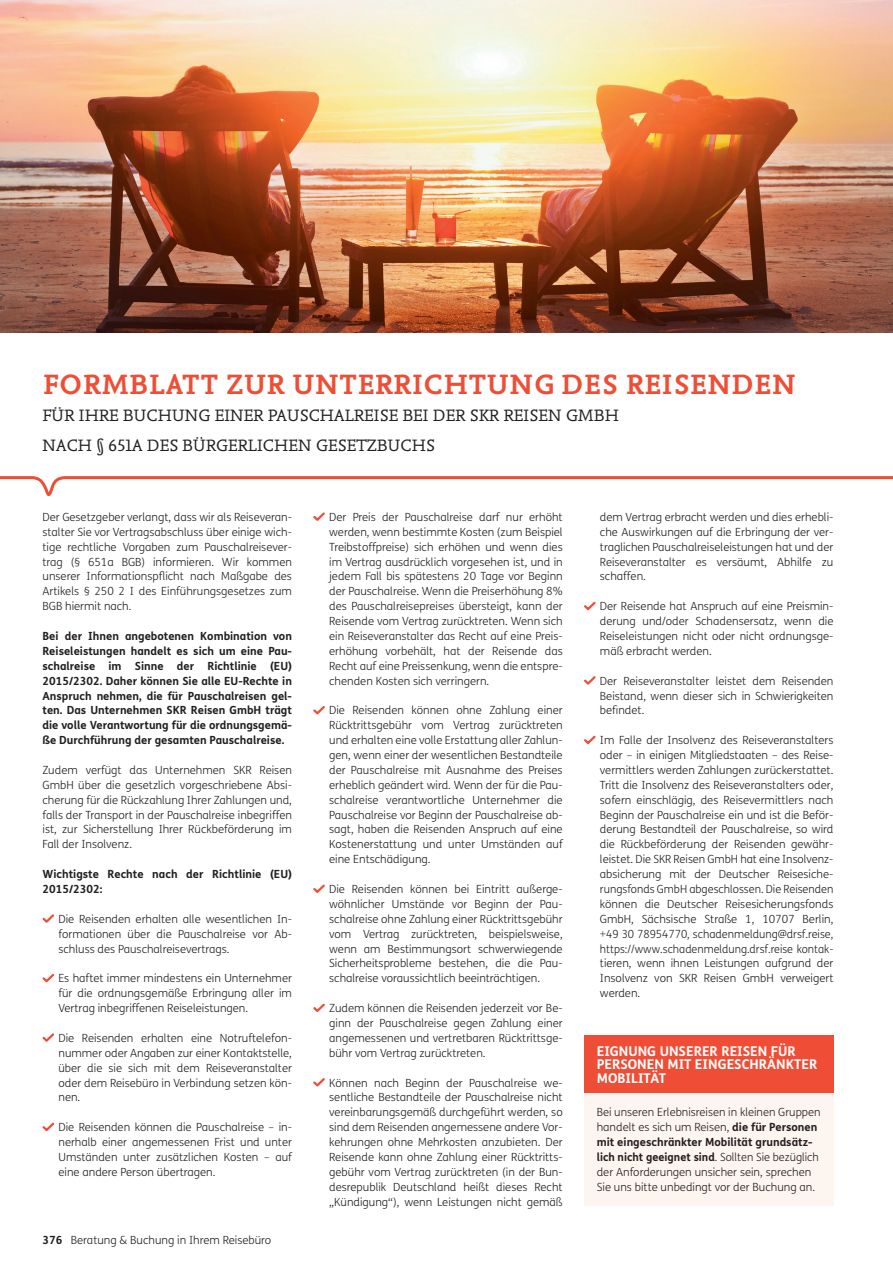
<style>
.page{position:relative;width:893px;height:1263px;background:#fff}
.page>*{position:absolute;margin:0;border:0;box-sizing:border-box;transform-origin:0 0}
.FS_Me_7_5_3_5_light{font:700 29.25px "Nexus Mix Pro";letter-spacing:.01em;color:#ef4d35}
.FS_Me_7_5_3_5_light-2{font:17.25px "Nexus Mix Pro";letter-spacing:.01em;color:#231f20}
.Reiseleiterkasten_Head{font:700 13.5px "FS Me";color:#fff}
.FS_Me_7_5_3_5_light-3{font:300 11.25px/14.9px "FS Me";color:#231f20;text-align:justify}
.FS_Me_7_5_3_5_light-4{font:700 11.25px/14.9px "FS Me";color:#231f20;text-align:justify}
.s1{font-weight:700}
</style>
<div class="page">
<svg style="left:42px;top:914px;width:13px;height:9px"></svg>
<svg style="left:42px;top:974px;width:12px;height:9px"></svg>
<svg style="left:42px;top:1033px;width:13px;height:9px"></svg>
<svg style="left:42px;top:1122px;width:13px;height:10px"></svg>
<svg style="left:313px;top:512px;width:12px;height:9px"></svg>
<svg style="left:313px;top:706px;width:12px;height:9px"></svg>
<svg style="left:313px;top:884px;width:12px;height:9px"></svg>
<svg style="left:313px;top:1003px;width:12px;height:9px"></svg>
<svg style="left:313px;top:1078px;width:12px;height:9px"></svg>
<img style="left:0;top:0;width:893px;height:332px">
<svg style="left:0;top:476px;width:893px;height:20px"></svg>
<div style="left:584px;top:1059px;width:249px;height:147px;background:#fdf5f0"></div>
<div style="left:584px;top:1035px;width:249px;height:58px;background:#ef4d35"></div>
<svg style="left:584px;top:601px;width:12px;height:10px"></svg>
<svg style="left:584px;top:676px;width:12px;height:9px"></svg>
<svg style="left:584px;top:735px;width:12px;height:10px"></svg>
<p class="FS_Me_7_5_3_5_light" style="left:43px;top:362px;width:755px">FORMBLATT ZUR UNTERRICHTUNG DES REISENDEN</p>
<p class="FS_Me_7_5_3_5_light-2" style="left:43px;top:403px;width:578px">FÜR IHRE BUCHUNG EINER PAUSCHALREISE BEI DER SKR REISEN GMBH</p>
<p class="FS_Me_7_5_3_5_light-2" style="left:43px;top:432px;width:394px">NACH § 651A DES BÜRGERLICHEN GESETZBUCHS</p>
<p class="FS_Me_7_5_3_5_light-3" style="left:43px;top:509px;width:251px">Der Gesetzgeber verlangt, dass wir als Reiseveran&shy;stalter Sie vor Vertragsabschluss über einige wich&shy;tige rechtliche Vorgaben zum Pauschalreisever&shy;trag (§ 651a BGB) informieren. Wir kommen unserer Informationspflicht nach Maßgabe des Artikels § 250 2 I des Einführungsgesetzes zum BGB hiermit nach.</p>
<p class="FS_Me_7_5_3_5_light-4" style="left:43px;top:628px;width:251px">Bei der Ihnen angebotenen Kombination von Reiseleistungen handelt es sich um eine Pau&shy;schalreise im Sinne der Richtlinie (EU)<br>2015/2302. Daher können Sie alle EU-Rechte in Anspruch nehmen, die für Pauschalreisen gel&shy;ten. Das Unternehmen SKR Reisen GmbH trägt die volle Verantwortung für die ordnungsgemä&shy;ße Durchführung der gesamten Pauschalreise.</p>
<p class="FS_Me_7_5_3_5_light-3" style="left:43px;top:762px;width:251px">Zudem verfügt das Unternehmen SKR Reisen GmbH über die gesetzlich vorgeschriebene Absi&shy;cherung für die Rückzahlung Ihrer Zahlungen und, falls der Transport in der Pauschalreise inbegriffen ist, zur Sicherstellung Ihrer Rückbeförderung im Fall der Insolvenz.</p>
<p class="FS_Me_7_5_3_5_light-4" style="left:43px;top:866px;width:251px">Wichtigste Rechte nach der Richtlinie (EU)<br>2015/2302:</p>
<p class="FS_Me_7_5_3_5_light-3" style="left:58px;top:911px;width:235px">Die Reisenden erhalten alle wesentlichen In&shy;formationen über die Pauschalreise vor Ab&shy;schluss des Pauschalreisevertrags.</p>
<p class="FS_Me_7_5_3_5_light-3" style="left:58px;top:971px;width:235px">Es haftet immer mindestens ein Unternehmer für die ordnungsgemäße Erbringung aller im Vertrag inbegriffenen Reiseleistungen.</p>
<p class="FS_Me_7_5_3_5_light-3" style="left:58px;top:1030px;width:235px">Die Reisenden erhalten eine Notruftelefon&shy;nummer oder Angaben zur einer Kontaktstelle, über die sie sich mit dem Reiseveranstalter oder dem Reisebüro in Verbindung setzen kön&shy;nen.</p>
<p class="FS_Me_7_5_3_5_light-3" style="left:58px;top:1119px;width:235px">Die Reisenden können die Pauschalreise – in&shy;nerhalb einer angemessenen Frist und unter Umständen unter zusätzlichen Kosten – auf eine andere Person übertragen.</p>
<p class="FS_Me_7_5_3_5_light-3" style="left:43px;top:1232px;width:230px"><span class="s1">376</span> Beratung &amp; Buchung in Ihrem Reisebüro</p>
<p class="FS_Me_7_5_3_5_light-3" style="left:329px;top:509px;width:235px">Der Preis der Pauschalreise darf nur erhöht werden, wenn bestimmte Kosten (zum Beispiel Treibstoffpreise) sich erhöhen und wenn dies im Vertrag ausdrücklich vorgesehen ist, und in jedem Fall bis spätestens 20 Tage vor Beginn der Pauschalreise. Wenn die Preiserhöhung 8% des Pauschalreisepreises übersteigt, kann der Reisende vom Vertrag zurücktreten. Wenn sich ein Reiseveranstalter das Recht auf eine Preis&shy;erhöhung vorbehält, hat der Reisende das Recht auf eine Preissenkung, wenn die entspre&shy;chenden Kosten sich verringern.</p>
<p class="FS_Me_7_5_3_5_light-3" style="left:329px;top:703px;width:235px">Die Reisenden können ohne Zahlung einer Rücktrittsgebühr vom Vertrag zurücktreten und erhalten eine volle Erstattung aller Zahlun&shy;gen, wenn einer der wesentlichen Bestandteile der Pauschalreise mit Ausnahme des Preises erheblich geändert wird. Wenn der für die Pau&shy;schalreise verantwortliche Unternehmer die Pauschalreise vor Beginn der Pauschalreise ab&shy;sagt, haben die Reisenden Anspruch auf eine Kostenerstattung und unter Umständen auf eine Entschädigung.</p>
<p class="FS_Me_7_5_3_5_light-3" style="left:329px;top:881px;width:235px">Die Reisenden können bei Eintritt außerge&shy;wöhnlicher Umstände vor Beginn der Pau&shy;schalreise ohne Zahlung einer Rücktrittsgebühr vom Vertrag zurücktreten, beispielsweise, wenn am Bestimmungsort schwerwiegende Sicherheitsprobleme bestehen, die die Pau&shy;schalreise voraussichtlich beeinträchtigen.</p>
<p class="FS_Me_7_5_3_5_light-3" style="left:329px;top:1000px;width:235px">Zudem können die Reisenden jederzeit vor Be&shy;ginn der Pauschalreise gegen Zahlung einer angemessenen und vertretbaren Rücktrittsge&shy;bühr vom Vertrag zurücktreten.</p>
<p class="FS_Me_7_5_3_5_light-3" style="left:329px;top:1075px;width:235px">Können nach Beginn der Pauschalreise we&shy;sentliche Bestandteile der Pauschalreise nicht vereinbarungsgemäß durchgeführt werden, so sind dem Reisenden angemessene andere Vor&shy;kehrungen ohne Mehrkosten anzubieten. Der Reisende kann ohne Zahlung einer Rücktritts&shy;gebühr vom Vertrag zurücktreten (in der Bun&shy;desrepublik Deutschland heißt dieses Recht „Kündigung“), wenn Leistungen nicht gemäß</p>
<p class="FS_Me_7_5_3_5_light-3" style="left:600px;top:509px;width:235px">dem Vertrag erbracht werden und dies erhebli&shy;che Auswirkungen auf die Erbringung der ver&shy;traglichen Pauschalreiseleistungen hat und der Reiseveranstalter es versäumt, Abhilfe zu schaffen.</p>
<p class="FS_Me_7_5_3_5_light-3" style="left:600px;top:598px;width:235px">Der Reisende hat Anspruch auf eine Preismin&shy;derung und/oder Schadensersatz, wenn die Reiseleistungen nicht oder nicht ordnungsge&shy;mäß erbracht werden.</p>
<p class="FS_Me_7_5_3_5_light-3" style="left:600px;top:673px;width:235px">Der Reiseveranstalter leistet dem Reisenden Beistand, wenn dieser sich in Schwierigkeiten befindet.</p>
<p class="FS_Me_7_5_3_5_light-3" style="left:600px;top:732px;width:235px">Im Falle der Insolvenz des Reiseveranstalters oder – in einigen Mitgliedstaaten – des Reise&shy;vermittlers werden Zahlungen zurückerstattet.<br>Tritt die Insolvenz des Reiseveranstalters oder, sofern einschlägig, des Reisevermittlers nach Beginn der Pauschalreise ein und ist die Beför&shy;derung Bestandteil der Pauschalreise, so wird die Rückbeförderung der Reisenden gewähr&shy;leistet. Die SKR Reisen GmbH hat eine Insolvenz&shy;absicherung mit der Deutscher Reisesiche&shy;rungsfonds GmbH abgeschlossen. Die Reisenden können die Deutscher Reisesicherungsfonds GmbH, Sächsische Straße 1, 10707 Berlin, +49 30 78954770, schadenmeldung@drsf.reise, https://www.schadenmeldung.drsf.reise kontak&shy;tieren, wenn ihnen Leistungen aufgrund der Insolvenz von SKR Reisen GmbH verweigert werden.</p>
<p class="Reiseleiterkasten_Head" style="left:597px;top:1040px;width:201px">EIGNUNG UNSERER REISEN FÜR</p>
<p class="Reiseleiterkasten_Head" style="left:597px;top:1054px;width:222px">PERSONEN MIT EINGESCHRÄNKTER</p>
<p class="Reiseleiterkasten_Head" style="left:597px;top:1067px;width:71px">MOBILITÄT</p>
<p class="FS_Me_7_5_3_5_light-3" style="left:597px;top:1104px;width:225px;text-align:left">Bei unseren Erlebnisreisen in kleinen Gruppen handelt es sich um Reisen, <span class="s1">die für Personen mit eingeschränkter Mobilität grundsätz&shy;lich nicht geeignet sind</span>. Sollten Sie bezüglich der Anforderungen unsicher sein, sprechen Sie uns bitte unbedingt vor der Buchung an.</p>
</div>
